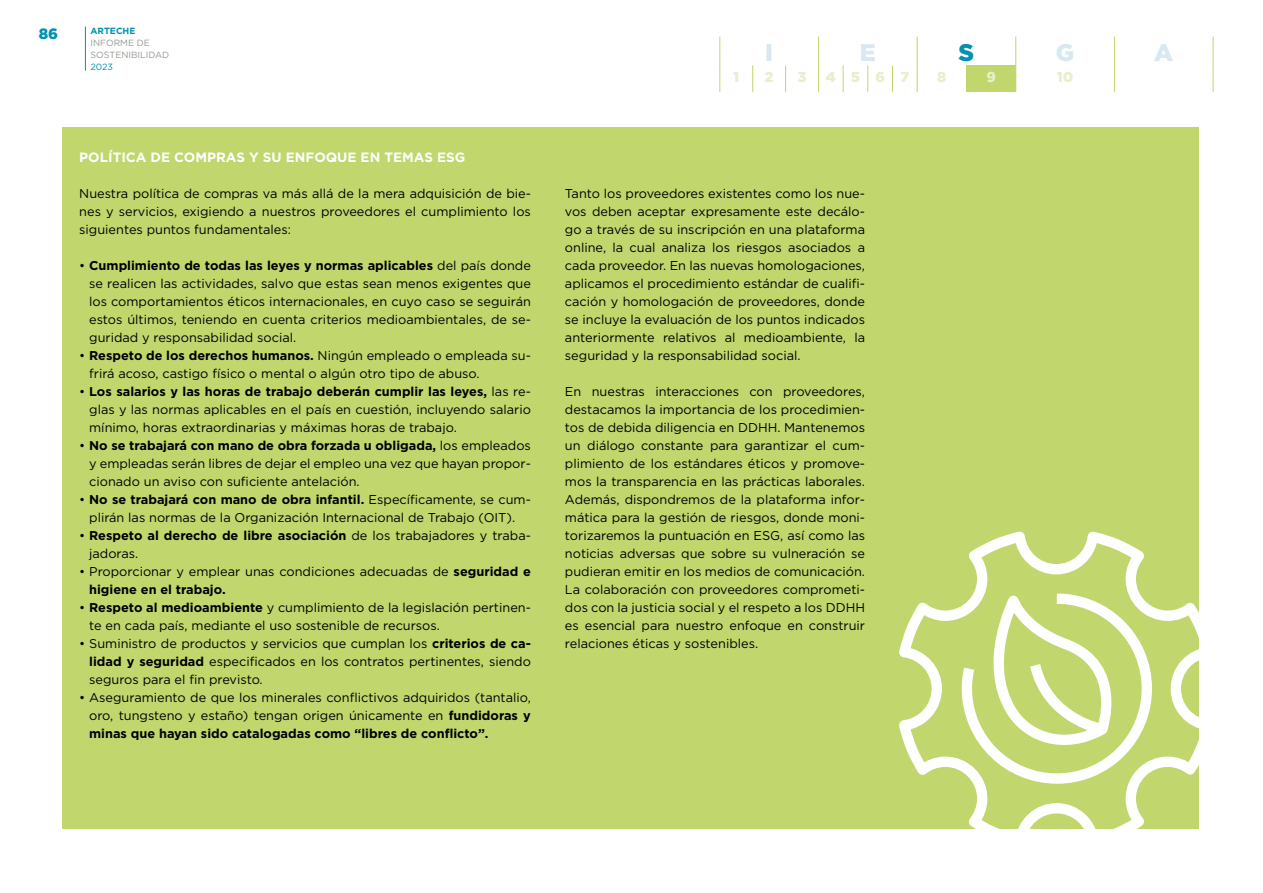
<style>
.page{position:relative;width:1263px;height:893px;background:#fff}
.page>*{position:absolute;margin:0;border:0;box-sizing:border-box;transform-origin:0 0}
.t1{font:900 24px "Gotham";color:#d8e8f0}
.t2{font:900 24px "Gotham";color:#0091b3}
.t3{font:900 15px "Gotham";color:#0091b3}
.t4{font:900 14.4px "Gotham";letter-spacing:1.06em;color:#e7efcb}
.t5{font:700 13.5px "Gotham";color:#fff}
.t6{font:12.75px/18px "Gotham";color:#000;text-align:justify}
.t7{font:9px/12px "Gotham";color:#939a90}
.t8{font:700 9px "Gotham";color:#0091b3}
.t9{font:9px "Gotham";color:#0091b3}
.s1{font-weight:700}
</style>
<div class="page">
<hr style="left:85px;top:27px;width:1px;height:44px;background:#0091b3">
<div style="left:966px;top:65px;width:50px;height:27px;background:#c1d66d"></div>
<svg style="left:752px;top:65px;width:1px;height:27px"></svg>
<svg style="left:785px;top:65px;width:1px;height:27px"></svg>
<svg style="left:843px;top:65px;width:1px;height:27px"></svg>
<svg style="left:867px;top:65px;width:1px;height:27px"></svg>
<svg style="left:892px;top:65px;width:1px;height:27px"></svg>
<svg style="left:719px;top:37px;width:1px;height:55px"></svg>
<svg style="left:818px;top:37px;width:1px;height:55px"></svg>
<svg style="left:917px;top:37px;width:1px;height:55px"></svg>
<svg style="left:1015px;top:37px;width:1px;height:28px"></svg>
<svg style="left:1114px;top:37px;width:1px;height:55px"></svg>
<svg style="left:1213px;top:37px;width:1px;height:55px"></svg>
<div style="left:62px;top:128px;width:1137px;height:701px;background:#c1d66d"></div>
<svg style="left:899px;top:531px;width:300px;height:298px"></svg>
<p class="t3" style="left:39px;top:23px;width:21px">86</p>
<p class="t8" style="left:91px;top:25px;width:46px">ARTECHE</p>
<p class="t7" style="left:91px;top:36px;width:80px">INFORME DE<br>SOSTENIBILIDAD</p>
<p class="t9" style="left:91px;top:61px;width:24px">2023</p>
<p class="t5" style="left:79px;top:148px;width:388px">POLÍTICA DE COMPRAS Y SU ENFOQUE EN TEMAS ESG</p>
<p class="t6" style="left:79px;top:184px;width:453px">Nuestra política de compras va más allá de la mera adquisición de bie&shy;nes y servicios, exigiendo a nuestros proveedores el cumplimiento los siguientes puntos fundamentales:</p>
<p class="t6" style="left:89px;top:256px;width:443px;text-indent:-10px">• <span class="s1">Cumplimiento de todas las leyes y normas aplicables</span> del país donde se realicen las actividades, salvo que estas sean menos exigentes que los comportamientos éticos internacionales, en cuyo caso se seguirán estos últimos, teniendo en cuenta criterios medioambientales, de se&shy;guridad y responsabilidad social.</p>
<p class="t6" style="left:89px;top:346px;width:443px;text-indent:-10px">• <span class="s1">Respeto de los derechos humanos.</span> Ningún empleado o empleada su&shy;frirá acoso, castigo físico o mental o algún otro tipo de abuso.</p>
<p class="t6" style="left:89px;top:382px;width:443px;text-indent:-10px">• <span class="s1">Los salarios y las horas de trabajo deberán cumplir las leyes,</span> las re&shy;glas y las normas aplicables en el país en cuestión, incluyendo salario mínimo, horas extraordinarias y máximas horas de trabajo.</p>
<p class="t6" style="left:89px;top:436px;width:443px;text-indent:-10px">• <span class="s1">No se trabajará con mano de obra forzada u obligada,</span> los empleados y empleadas serán libres de dejar el empleo una vez que hayan propor&shy;cionado un aviso con suficiente antelación.</p>
<p class="t6" style="left:79px;top:490px;width:453px;text-align:center">• <span class="s1">No se trabajará con mano de obra infantil.</span> Específicamente, se cum&shy;plirán las normas de la Organización Internacional de Trabajo (OIT).</p>
<p class="t6" style="left:89px;top:526px;width:443px;text-indent:-10px">• <span class="s1">Respeto al derecho de libre asociación</span> de los trabajadores y traba&shy;jadoras.</p>
<p class="t6" style="left:89px;top:562px;width:443px;text-indent:-10px">• Proporcionar y emplear unas condiciones adecuadas de <span class="s1">seguridad e higiene en el trabajo.</span></p>
<p class="t6" style="left:89px;top:598px;width:443px;text-indent:-10px">• <span class="s1">Respeto al medioambiente</span> y cumplimiento de la legislación pertinen&shy;te en cada país, mediante el uso sostenible de recursos.</p>
<p class="t6" style="left:89px;top:634px;width:443px;text-indent:-10px">• Suministro de productos y servicios que cumplan los <span class="s1">criterios de ca&shy;lidad y seguridad</span> especificados en los contratos pertinentes, siendo seguros para el fin previsto.</p>
<p class="t6" style="left:89px;top:688px;width:443px;text-indent:-10px">• Aseguramiento de que los minerales conflictivos adquiridos (tantalio, oro, tungsteno y estaño) tengan origen únicamente en <span class="s1">fundidoras y minas que hayan sido catalogadas como “libres de conflicto”.</span></p>
<h1 class="t1" style="left:765px;top:36px;width:9px">I</h1>
<h1 class="t1" style="left:860px;top:36px;width:18px">E</h1>
<h1 class="t2" style="left:959px;top:36px;width:17px">S</h1>
<h1 class="t1" style="left:1056px;top:36px;width:20px">G</h1>
<h1 class="t1" style="left:1154px;top:36px;width:21px">A</h1>
<p class="t4" style="left:733px;top:67px;width:8px">1</p>
<p class="t4" style="left:765px;top:67px;width:10px">2</p>
<p class="t4" style="left:797px;top:67px;width:10px">3</p>
<p class="t4" style="left:826px;top:67px;width:85px">4567</p>
<p class="t4" style="left:937px;top:67px;width:11px">8</p>
<p class="t4" style="left:986px;top:67px;width:11px">9</p>
<p class="t4" style="left:1057px;top:67px;width:18px">10</p>
<p class="t6" style="left:565px;top:184px;width:302px">Tanto los proveedores existentes como los nue&shy;vos deben aceptar expresamente este decálo&shy;go a través de su inscripción en una plataforma online, la cual analiza los riesgos asociados a cada proveedor. En las nuevas homologaciones, aplicamos el procedimiento estándar de cualifi&shy;cación y homologación de proveedores, donde se incluye la evaluación de los puntos indicados anteriormente relativos al medioambiente, la seguridad y la responsabilidad social.</p>
<p class="t6" style="left:565px;top:382px;width:302px">En nuestras interacciones con proveedores, destacamos la importancia de los procedimien&shy;tos de debida diligencia en DDHH. Mantenemos un diálogo constante para garantizar el cum&shy;plimiento de los estándares éticos y promove&shy;mos la transparencia en las prácticas laborales.<br>Además, dispondremos de la plataforma infor&shy;mática para la gestión de riesgos, donde moni&shy;torizaremos la puntuación en ESG, así como las noticias adversas que sobre su vulneración se pudieran emitir en los medios de comunicación.<br>La colaboración con proveedores comprometi&shy;dos con la justicia social y el respeto a los DDHH es esencial para nuestro enfoque en construir relaciones éticas y sostenibles.</p>
</div>
